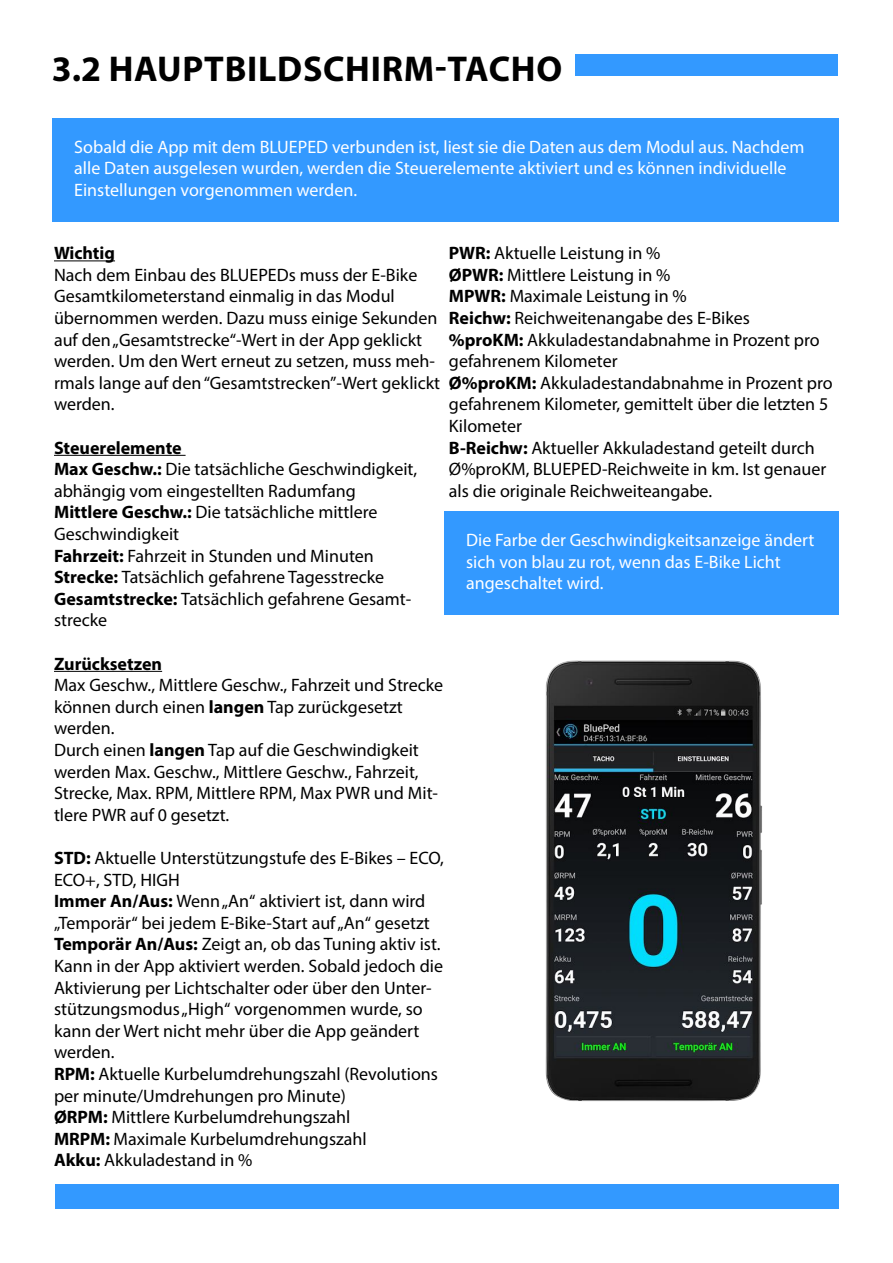
<style>
.page{position:relative;width:893px;height:1263px;background:#fff}
.page>*{position:absolute;margin:0;border:0;box-sizing:border-box;transform-origin:0 0}
.t1{font:700 36px "Myriad Pro";letter-spacing:.02em;color:#000}
.t2{font:18px/21.6px "Myriad Pro";color:#000}
.t3{font:18px/21.6px "Myriad Pro";color:#fff}
.t4{font:700 18px "Myriad Pro";color:#000}
.s1{font-weight:700}
</style>
<div class="page">
<div style="left:52px;top:118px;width:787px;height:104px;background:#39f"></div>
<hr style="left:54px;top:260px;width:61px;height:1px;background:#000">
<hr style="left:54px;top:455px;width:132px;height:1px;background:#000">
<hr style="left:54px;top:671px;width:108px;height:1px;background:#000">
<div style="left:444px;top:512px;width:395px;height:103px;background:#39f"></div>
<div style="left:56px;top:1185px;width:783px;height:24px;background:#39f"></div>
<div style="left:575px;top:54px;width:263px;height:21px;background:#39f"></div>
<img style="left:545px;top:660px;width:217px;height:441px">
<p class="t1" style="left:52px;top:45px;width:512px">3.2 HAUPTBILDSCHIRM-TACHO</p>
<p class="t3" style="left:74px;top:136px;width:732px">Sobald die App mit dem BLUEPED verbunden ist, liest sie die Daten aus dem Modul aus. Nachdem alle Daten ausgelesen wurden, werden die Steuerelemente aktiviert und es können individuelle<br>Einstellungen vorgenommen werden.</p>
<p class="t4" style="left:54px;top:241px;width:63px">Wichtig</p>
<p class="t2" style="left:54px;top:264px;width:388px">Nach dem Einbau des BLUEPEDs muss der E-Bike Gesamtkilometerstand einmalig in das Modul übernommen werden. Dazu muss einige Sekunden auf den „Gesamtstrecke“-Wert in der App geklickt werden. Um den Wert erneut zu setzen, muss meh&shy;rmals lange auf den “Gesamtstrecken”-Wert geklickt werden.</p>
<p class="t4" style="left:54px;top:436px;width:129px">Steuerelemente</p>
<p class="t2" style="left:54px;top:458px;width:365px"><span class="s1">Max Geschw.:</span> Die tatsächliche Geschwindigkeit, abhängig vom eingestellten Radumfang</p>
<p class="t2" style="left:54px;top:501px;width:325px"><span class="s1">Mittlere Geschw.:</span> Die tatsächliche mittlere<br>Geschwindigkeit</p>
<p class="t2" style="left:54px;top:544px;width:321px"><span class="s1">Fahrzeit:</span> Fahrzeit in Stunden und Minuten</p>
<p class="t2" style="left:54px;top:566px;width:332px"><span class="s1">Strecke:</span> Tatsächlich gefahrene Tagesstrecke</p>
<p class="t2" style="left:54px;top:588px;width:359px"><span class="s1">Gesamtstrecke:</span> Tatsächlich gefahrene Gesamt&shy;strecke</p>
<p class="t4" style="left:54px;top:652px;width:110px">Zurücksetzen</p>
<p class="t2" style="left:54px;top:674px;width:391px">Max Geschw., Mittlere Geschw., Fahrzeit und Strecke können durch einen <span class="s1">langen</span> Tap zurückgesetzt werden.</p>
<p class="t2" style="left:54px;top:739px;width:386px">Durch einen <span class="s1">langen</span> Tap auf die Geschwindigkeit werden Max. Geschw., Mittlere Geschw., Fahrzeit, Strecke, Max. RPM, Mittlere RPM, Max PWR und Mit&shy;tlere PWR auf 0 gesetzt.</p>
<p class="t2" style="left:54px;top:847px;width:391px"><span class="s1">STD:</span> Aktuelle Unterstützungstufe des E-Bikes – ECO,<br>ECO+, STD, HIGH</p>
<p class="t2" style="left:54px;top:890px;width:377px"><span class="s1">Immer An/Aus:</span> Wenn „An“ aktiviert ist, dann wird „Temporär“ bei jedem E-Bike-Start auf „An“ gesetzt</p>
<p class="t2" style="left:54px;top:933px;width:391px"><span class="s1">Temporär An/Aus:</span> Zeigt an, ob das Tuning aktiv ist.<br>Kann in der App aktiviert werden. Sobald jedoch die Aktivierung per Lichtschalter oder über den Unter&shy;stützungsmodus „High“ vorgenommen wurde, so kann der Wert nicht mehr über die App geändert werden.</p>
<p class="t2" style="left:54px;top:1063px;width:385px"><span class="s1">RPM:</span> Aktuelle Kurbelumdrehungszahl (Revolutions per minute/Umdrehungen pro Minute)</p>
<p class="t2" style="left:54px;top:1106px;width:298px"><span class="s1">ØRPM:</span> Mittlere Kurbelumdrehungszahl</p>
<p class="t2" style="left:54px;top:1128px;width:314px"><span class="s1">MRPM:</span> Maximale Kurbelumdrehungszahl</p>
<p class="t2" style="left:54px;top:1149px;width:200px"><span class="s1">Akku:</span> Akkuladestand in %</p>
<p class="t2" style="left:449px;top:242px;width:213px"><span class="s1">PWR:</span> Aktuelle Leistung in %</p>
<p class="t2" style="left:449px;top:264px;width:223px"><span class="s1">ØPWR:</span> Mittlere Leistung in %</p>
<p class="t2" style="left:449px;top:285px;width:239px"><span class="s1">MPWR:</span> Maximale Leistung in %</p>
<p class="t2" style="left:449px;top:307px;width:302px"><span class="s1">Reichw:</span> Reichweitenangabe des E-Bikes</p>
<p class="t2" style="left:449px;top:328px;width:372px"><span class="s1">%proKM:</span> Akkuladestandabnahme in Prozent pro gefahrenem Kilometer</p>
<p class="t2" style="left:449px;top:372px;width:385px"><span class="s1">Ø%proKM:</span> Akkuladestandabnahme in Prozent pro gefahrenem Kilometer, gemittelt über die letzten 5<br>Kilometer</p>
<p class="t2" style="left:449px;top:436px;width:379px"><span class="s1">B-Reichw:</span> Aktueller Akkuladestand geteilt durch<br>Ø%proKM, BLUEPED-Reichweite in km. Ist genauer als die originale Reichweiteangabe.</p>
<p class="t3" style="left:466px;top:529px;width:350px">Die Farbe der Geschwindigkeitsanzeige ändert sich von blau zu rot, wenn das E-Bike Licht angeschaltet wird.</p>
</div>
